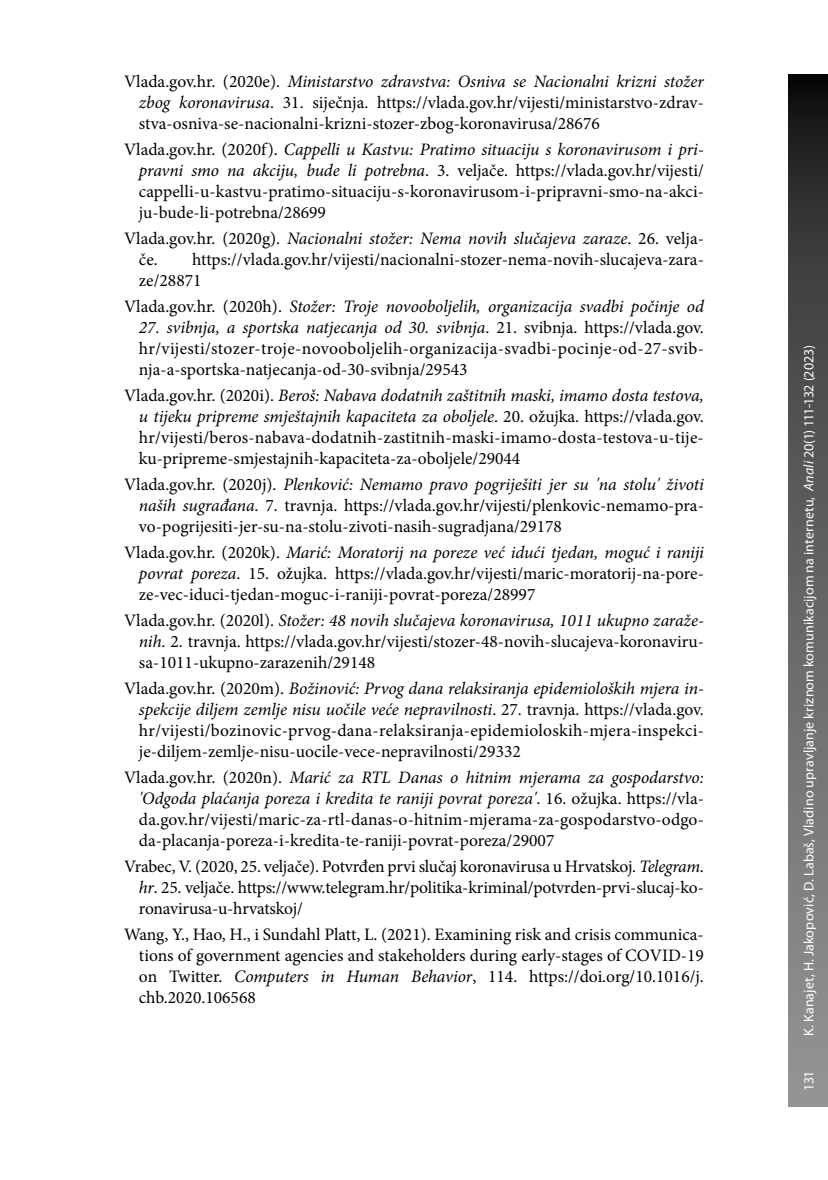
<style>
.page{position:relative;width:828px;height:1180px;background:#fff}
.page>*{position:absolute;margin:0;border:0;box-sizing:border-box;transform-origin:0 0}
.t1{font:17.5px/21px "Minion Pro";color:#000;text-align:justify}
.t2{font:italic 17.5px "Minion Pro";letter-spacing:-.005em;color:#000}
.t3{font:14px "Myriad Pro";letter-spacing:.005em;color:#fff}
.s1{font-style:italic}
.s2{font-style:normal}
</style>
<div class="page">
<svg style="left:788px;top:74px;width:40px;height:1032px;background:#5f5f5f"></svg>
<p class="t1" style="left:139px;top:71px;width:566px;text-indent:-15px">Vlada.gov.hr. (2020e). <span class="s1">Ministarstvo zdravstva: Osniva se Nacionalni krizni stožer zbog koronavirusa</span>. 31. siječnja. https://vlada.gov.hr/vijesti/ministarstvo-zdrav&shy;stva-osniva-se-nacionalni-krizni-stozer-zbog-koronavirusa/28676</p>
<p class="t1" style="left:139px;top:139px;width:566px;text-indent:-15px">Vlada.gov.hr. (2020f). <span class="s1">Cappelli u Kastvu: Pratimo situaciju s koronavirusom i pri&shy;pravni smo na akciju, bude li potrebna</span>. 3. veljače. https://vlada.gov.hr/vijesti/ cappelli-u-kastvu-pratimo-situaciju-s-koronavirusom-i-pripravni-smo-na-akci&shy;ju-bude-li-potrebna/28699</p>
<p class="t1" style="left:139px;top:228px;width:566px;text-indent:-15px">Vlada.gov.hr. (2020g). <span class="s1">Nacionalni stožer: Nema novih slučajeva zaraze</span>. 26. velja&shy;če. https://vlada.gov.hr/vijesti/nacionalni-stozer-nema-novih-slucajeva-zara&shy;ze/28871</p>
<p class="t2" style="left:124px;top:294px;width:581px"><span class="s2">Vlada.gov.hr. (2020h).</span> Stožer: Troje novooboljelih, organizacija svadbi počinje od</p>
<p class="t1" style="left:139px;top:317px;width:566px"><span class="s1">27. svibnja, a sportska natjecanja od 30. svibnja</span>. 21. svibnja. https://vlada.gov. hr/vijesti/stozer-troje-novooboljelih-organizacija-svadbi-pocinje-od-27-svib&shy;nja-a-sportska-natjecanja-od-30-svibnja/29543</p>
<p class="t1" style="left:139px;top:385px;width:566px;text-indent:-15px">Vlada.gov.hr. (2020i). <span class="s1">Beroš: Nabava dodatnih zaštitnih maski, imamo dosta testova, u tijeku pripreme smještajnih kapaciteta za oboljele</span>. 20. ožujka. https://vlada.gov. hr/vijesti/beros-nabava-dodatnih-zastitnih-maski-imamo-dosta-testova-u-tije&shy;ku-pripreme-smjestajnih-kapaciteta-za-oboljele/29044</p>
<p class="t1" style="left:139px;top:474px;width:566px;text-indent:-15px">Vlada.gov.hr. (2020j). <span class="s1">Plenković: Nemamo pravo pogriješiti jer su 'na stolu' životi naših sugrađana</span>. 7. travnja. https://vlada.gov.hr/vijesti/plenkovic-nemamo-pra&shy;vo-pogrijesiti-jer-su-na-stolu-zivoti-nasih-sugradjana/29178</p>
<p class="t1" style="left:139px;top:542px;width:566px;text-indent:-15px">Vlada.gov.hr. (2020k). <span class="s1">Marić: Moratorij na poreze već idući tjedan, moguć i raniji povrat poreza</span>. 15. ožujka. https://vlada.gov.hr/vijesti/maric-moratorij-na-pore&shy;ze-vec-iduci-tjedan-moguc-i-raniji-povrat-poreza/28997</p>
<p class="t1" style="left:139px;top:610px;width:566px;text-indent:-15px">Vlada.gov.hr. (2020l). <span class="s1">Stožer: 48 novih slučajeva koronavirusa, 1011 ukupno zaraže&shy;nih</span>. 2. travnja. https://vlada.gov.hr/vijesti/stozer-48-novih-slucajeva-koronaviru&shy;sa-1011-ukupno-zarazenih/29148</p>
<p class="t1" style="left:139px;top:678px;width:566px;text-indent:-15px">Vlada.gov.hr. (2020m). <span class="s1">Božinović: Prvog dana relaksiranja epidemioloških mjera in&shy;spekcije diljem zemlje nisu uočile veće nepravilnosti</span>. 27. travnja. https://vlada.gov. hr/vijesti/bozinovic-prvog-dana-relaksiranja-epidemioloskih-mjera-inspekci&shy;je-diljem-zemlje-nisu-uocile-vece-nepravilnosti/29332</p>
<p class="t1" style="left:139px;top:767px;width:566px;text-indent:-15px">Vlada.gov.hr. (2020n). <span class="s1">Marić za RTL Danas o hitnim mjerama za gospodarstvo: 'Odgoda plaćanja poreza i kredita te raniji povrat poreza'</span>. 16. ožujka. https://vla&shy;da.gov.hr/vijesti/maric-za-rtl-danas-o-hitnim-mjerama-za-gospodarstvo-odgo&shy;da-placanja-poreza-i-kredita-te-raniji-povrat-poreza/29007</p>
<p class="t1" style="left:139px;top:856px;width:566px;text-indent:-15px">Vrabec, V. (2020, 25. veljače). Potvrđen prvi slučaj koronavirusa u Hrvatskoj. <span class="s1">Telegram</span>. <span class="s1">hr</span>. 25. veljače. https://www.telegram.hr/politika-kriminal/potvrden-prvi-slucaj-ko&shy;ronavirusa-u-hrvatskoj/</p>
<p class="t1" style="left:139px;top:924px;width:566px;text-indent:-15px">Wang, Y., Hao, H., i Sundahl Platt, L. (2021). Examining risk and crisis communica&shy;tions of government agencies and stakeholders during early-stages of COVID-19 on Twitter. <span class="s1">Computers in Human Behavior</span>, 114. https://doi.org/10.1016/j. chb.2020.106568</p>
<p class="t3" style="left:800px;top:1036px;width:692px;rotate:-90deg">K. Kanajet, H. Jakopović, D. Labaš, Vladino upravljanje kriznom komunikacijom na internetu, <span class="s1">Anali</span> 20(1) 111-132 (2023)</p>
<p class="t3" style="left:800px;top:1090px;width:22px;rotate:-90deg">131</p>
</div>
